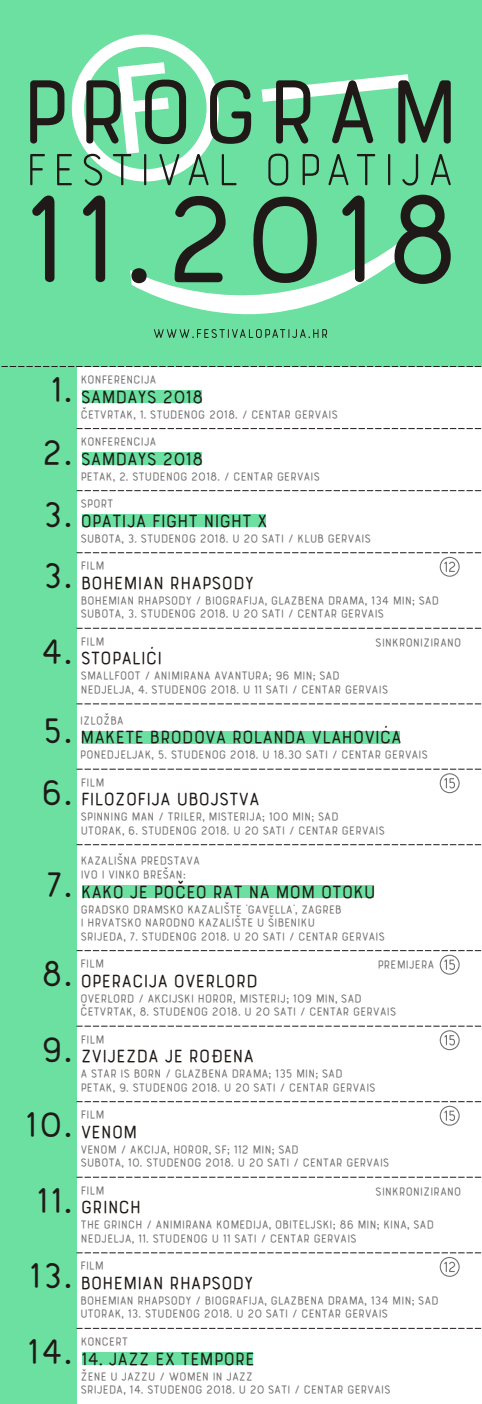
<style>
.page{position:relative;width:482px;height:1404px;background:#fff}
.page>*{position:absolute;margin:0;border:0;box-sizing:border-box;transform-origin:0 0}
.t1{font:700 141.9px "Bourton Line";letter-spacing:-.02em;color:#1f1a17}
.t2{font:700 40.5px "Bourton Line";letter-spacing:-.035em;color:#1f1a17}
.t3{font:700 21px "Bourton Line";letter-spacing:-.075em;color:#1f1a17}
.t4{font:700 13.5px/13.5px "Bourton Line";letter-spacing:-.075em;color:#737070}
</style>
<div class="page">
<div style="left:0;top:0;width:482px;height:367px;background:#6be0a1"></div>
<svg style="left:130px;top:242px;width:271px;height:73px"></svg>
<div style="left:0;top:358px;width:77px;height:1046px;background:#6be0a1"></div>
<svg style="left:1px;top:366px;width:481px;height:1px"></svg>
<svg style="left:30px;top:34px;width:421px;height:152px"></svg>
<svg style="left:30px;top:80px;width:420px;height:65px"></svg>
<svg style="left:154px;top:329px;width:173px;height:9px"></svg>
<svg style="left:77px;top:628px;width:405px;height:1px"></svg>
<svg style="left:77px;top:704px;width:405px;height:1px"></svg>
<svg style="left:77px;top:844px;width:405px;height:1px"></svg>
<svg style="left:77px;top:1177px;width:405px;height:1px"></svg>
<svg style="left:77px;top:1328px;width:405px;height:1px"></svg>
<div style="left:82px;top:731px;width:318px;height:13px;background:#6be0a1"></div>
<div style="left:82px;top:885px;width:291px;height:13px;background:#6be0a1"></div>
<div style="left:82px;top:1352px;width:171px;height:13px;background:#6be0a1"></div>
<svg style="left:77px;top:769px;width:405px;height:24px"></svg>
<svg style="left:77px;top:950px;width:405px;height:25px"></svg>
<svg style="left:77px;top:1101px;width:405px;height:25px"></svg>
<svg style="left:77px;top:1253px;width:405px;height:24px"></svg>
<svg style="left:77px;top:1026px;width:405px;height:24px"></svg>
<svg style="left:77px;top:552px;width:405px;height:25px"></svg>
<svg style="left:77px;top:490px;width:405px;height:1px"></svg>
<div style="left:82px;top:515px;width:184px;height:12px;background:#6be0a1"></div>
<div style="left:82px;top:452px;width:119px;height:13px;background:#6be0a1"></div>
<div style="left:82px;top:390px;width:119px;height:13px;background:#6be0a1"></div>
<svg style="left:77px;top:428px;width:405px;height:1px"></svg>
<h1 class="t1" style="left:17px;top:183px;width:448px">11.2018</h1>
<h2 class="t2" style="left:48px;top:374px;width:27px">1.</h2>
<p class="t4" style="left:80px;top:374px;width:78px">KONFERENCIJA</p>
<h3 class="t3" style="left:80px;top:388px;width:125px">SAMDAYS 2018</h3>
<p class="t4" style="left:80px;top:409px;width:260px">ÈETVRTAK, 1. STUDENOG 2018. / CENTAR GERVAIS</p>
<h2 class="t2" style="left:40px;top:436px;width:36px">2.</h2>
<p class="t4" style="left:80px;top:436px;width:78px">KONFERENCIJA</p>
<h3 class="t3" style="left:80px;top:450px;width:125px">SAMDAYS 2018</h3>
<p class="t4" style="left:80px;top:471px;width:242px">PETAK, 2. STUDENOG 2018. / CENTAR GERVAIS</p>
<h2 class="t2" style="left:41px;top:498px;width:35px">3.</h2>
<p class="t4" style="left:80px;top:498px;width:35px">SPORT</p>
<h3 class="t3" style="left:80px;top:513px;width:190px">OPATIJA FIGHT NIGHT X</h3>
<p class="t4" style="left:80px;top:533px;width:293px">SUBOTA, 3. STUDENOG 2018. U 20 SATI / KLUB GERVAIS</p>
<h2 class="t2" style="left:41px;top:560px;width:35px">3.</h2>
<p class="t4" style="left:80px;top:560px;width:26px">FILM</p>
<h3 class="t3" style="left:80px;top:575px;width:176px">BOHEMIAN RHAPSODY</h3>
<p class="t4" style="left:80px;top:595px;width:361px">BOHEMIAN RHAPSODY / BIOGRAFIJA, GLAZBENA DRAMA, 134 MIN; SAD<br>SUBOTA, 3. STUDENOG 2018. U 20 SATI / CENTAR GERVAIS</p>
<h2 class="t2" style="left:39px;top:635px;width:37px">4.</h2>
<p class="t4" style="left:80px;top:636px;width:26px">FILM</p>
<p class="t4" style="left:375px;top:637px;width:88px">SINKRONIZIRANO</p>
<h3 class="t3" style="left:80px;top:650px;width:84px">STOPALIÆI</h3>
<p class="t4" style="left:80px;top:671px;width:310px">SMALLFOOT / ANIMIRANA AVANTURA; 96 MIN; SAD<br>NEDJELJA, 4. STUDENOG 2018. U 11 SATI / CENTAR GERVAIS</p>
<h2 class="t2" style="left:41px;top:714px;width:35px">5.</h2>
<p class="t4" style="left:80px;top:715px;width:46px">IZLOŽBA</p>
<h3 class="t3" style="left:80px;top:729px;width:324px">MAKETE BRODOVA ROLANDA VLAHOVIÆA</h3>
<p class="t4" style="left:80px;top:749px;width:350px">PONEDJELJAK, 5. STUDENOG 2018. U 18.30 SATI / CENTAR GERVAIS</p>
<h2 class="t2" style="left:39px;top:776px;width:36px">6.</h2>
<p class="t4" style="left:80px;top:777px;width:26px">FILM</p>
<h3 class="t3" style="left:80px;top:791px;width:182px">FILOZOFIJA UBOJSTVA</h3>
<p class="t4" style="left:80px;top:811px;width:307px">SPINNING MAN / TRILER, MISTERIJA; 100 MIN; SAD<br>UTORAK, 6. STUDENOG 2018. U 20 SATI / CENTAR GERVAIS</p>
<h2 class="t2" style="left:43px;top:868px;width:32px">7.</h2>
<p class="t4" style="left:80px;top:856px;width:122px">KAZALIŠNA PREDSTAVA<br>IVO I VINKO BREŠAN:</p>
<h3 class="t3" style="left:80px;top:883px;width:298px">KAKO JE POÈEO RAT NA MOM OTOKU</h3>
<p class="t4" style="left:80px;top:904px;width:307px">GRADSKO DRAMSKO KAZALIŠTE 'GAVELLA', ZAGREB<br>I HRVATSKO NARODNO KAZALIŠTE U ŠIBENIKU<br>SRIJEDA, 7. STUDENOG 2018. U 20 SATI / CENTAR GERVAIS</p>
<h2 class="t2" style="left:39px;top:958px;width:36px">8.</h2>
<p class="t4" style="left:80px;top:958px;width:26px">FILM</p>
<p class="t4" style="left:377px;top:959px;width:59px">PREMIJERA</p>
<h3 class="t3" style="left:80px;top:972px;width:180px">OPERACIJA OVERLORD</h3>
<p class="t4" style="left:80px;top:993px;width:318px">OVERLORD / AKCIJSKI HOROR, MISTERIJ; 109 MIN, SAD<br>ÈETVRTAK, 8. STUDENOG 2018. U 20 SATI / CENTAR GERVAIS</p>
<h2 class="t2" style="left:39px;top:1033px;width:36px">9.</h2>
<p class="t4" style="left:80px;top:1034px;width:26px">FILM</p>
<h3 class="t3" style="left:80px;top:1048px;width:176px">ZVIJEZDA JE ROÐENA</h3>
<p class="t4" style="left:80px;top:1068px;width:298px">A STAR IS BORN / GLAZBENA DRAMA; 135 MIN; SAD<br>PETAK, 9. STUDENOG 2018. U 20 SATI / CENTAR GERVAIS</p>
<h2 class="t2" style="left:23px;top:1109px;width:52px">10.</h2>
<p class="t4" style="left:80px;top:1109px;width:26px">FILM</p>
<h3 class="t3" style="left:80px;top:1123px;width:60px">VENOM</h3>
<p class="t4" style="left:80px;top:1144px;width:311px">VENOM / AKCIJA, HOROR, SF; 112 MIN; SAD<br>SUBOTA, 10. STUDENOG 2018. U 20 SATI / CENTAR GERVAIS</p>
<h2 class="t2" style="left:34px;top:1184px;width:41px">11.</h2>
<p class="t4" style="left:80px;top:1185px;width:26px">FILM</p>
<p class="t4" style="left:375px;top:1186px;width:88px">SINKRONIZIRANO</p>
<h3 class="t3" style="left:80px;top:1199px;width:63px">GRINCH</h3>
<p class="t4" style="left:80px;top:1220px;width:355px">THE GRINCH / ANIMIRANA KOMEDIJA, OBITELJSKI; 86 MIN; KINA, SAD<br>NEDJELJA, 11. STUDENOG U 11 SATI / CENTAR GERVAIS</p>
<h2 class="t2" style="left:27px;top:1260px;width:48px">13.</h2>
<p class="t4" style="left:80px;top:1260px;width:26px">FILM</p>
<h3 class="t3" style="left:80px;top:1275px;width:176px">BOHEMIAN RHAPSODY</h3>
<p class="t4" style="left:80px;top:1295px;width:361px">BOHEMIAN RHAPSODY / BIOGRAFIJA, GLAZBENA DRAMA, 134 MIN; SAD<br>UTORAK, 13. STUDENOG 2018. U 20 SATI / CENTAR GERVAIS</p>
<h2 class="t2" style="left:25px;top:1335px;width:50px">14.</h2>
<p class="t4" style="left:80px;top:1336px;width:50px">KONCERT</p>
<h3 class="t3" style="left:80px;top:1350px;width:177px">14. JAZZ EX TEMPORE</h3>
<p class="t4" style="left:80px;top:1371px;width:312px">ŽENE U JAZZU / WOMEN IN JAZZ<br>SRIJEDA, 14. STUDENOG 2018. U 20 SATI / CENTAR GERVAIS</p>
</div>
